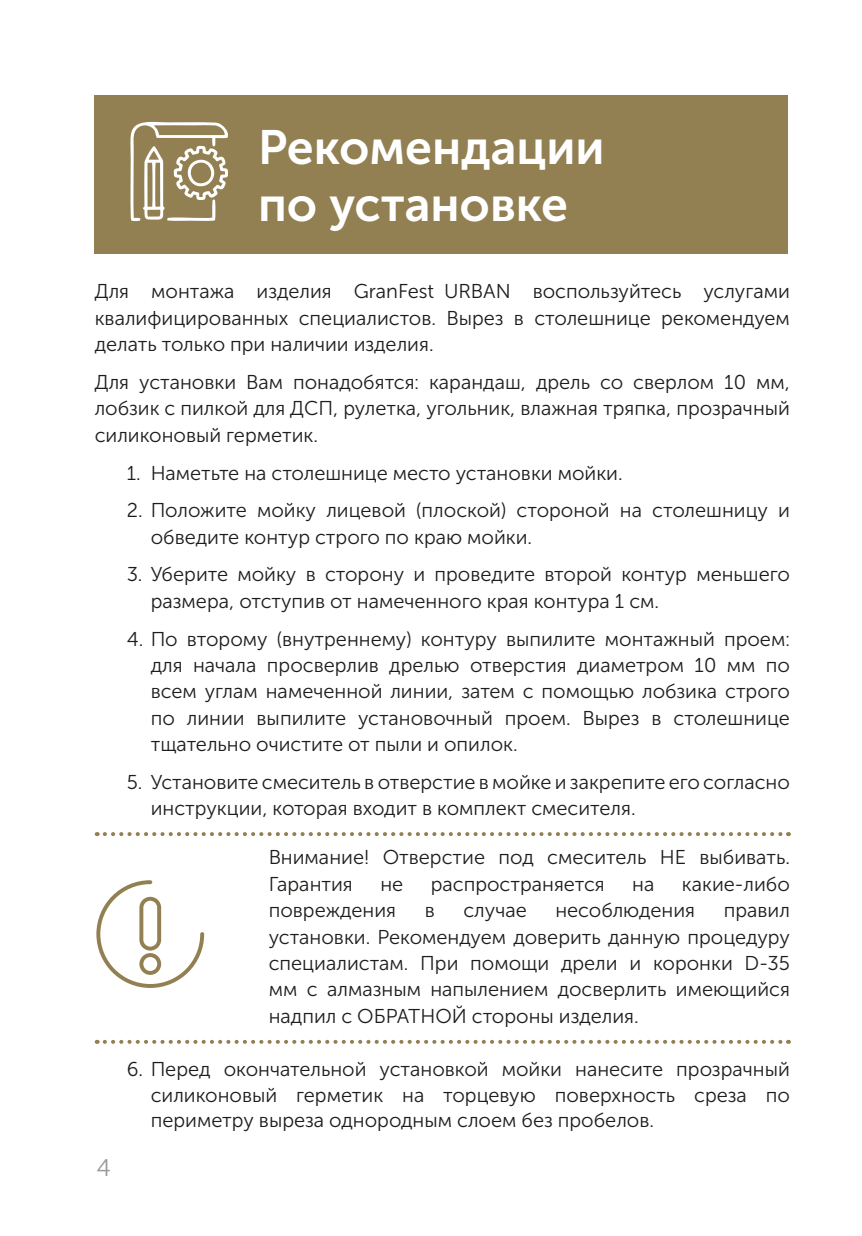
<style>
.page{position:relative;width:862px;height:1236px;background:#fff}
.page>*{position:absolute;margin:0;border:0;box-sizing:border-box;transform-origin:0 0}
.заг1{font:48px/57.6px "Museo Sans Cyrl 700";color:#fff}
.t1{font:24px "Museo Sans Cyrl 300";color:#999}
.нумерованныый{font:20px/26.4px "Museo Sans Cyrl 300";color:#1d1d1b}
.текст{font:20px/26.4px "Museo Sans Cyrl 300";color:#1d1d1b;text-align:justify}
</style>
<div class="page">
<div style="left:95px;top:95px;width:693px;height:158px;background:#927f52"></div>
<svg style="left:105px;top:832px;width:684px;height:4px"></svg>
<svg style="left:105px;top:1040px;width:684px;height:4px"></svg>
<svg style="left:130px;top:121px;width:98px;height:100px"></svg>
<svg style="left:96px;top:880px;width:108px;height:108px"></svg>
<p class="заг1" style="left:258px;top:118px;width:348px">Рекомендации по установке</p>
<p class="текст" style="left:95px;top:279px;width:697px">Для монтажа изделия GranFest URBAN воспользуйтесь услугами квалифицированных специалистов. Вырез в столешнице рекомендуем делать только при наличии изделия.</p>
<p class="текст" style="left:95px;top:369px;width:697px">Для установки Вам понадобятся: карандаш, дрель со сверлом 10 мм, лобзик с пилкой для ДСП, рулетка, угольник, влажная тряпка, прозрачный силиконовый герметик.</p>
<p class="нумерованныый" style="left:127px;top:460px;width:497px">1. Наметьте на столешнице место установки мойки.</p>
<p class="нумерованныый" style="left:151px;top:497px;width:641px;text-indent:-24px">2. Положите мойку лицевой (плоской) стороной на столешницу и обведите контур строго по краю мойки.</p>
<p class="нумерованныый" style="left:151px;top:562px;width:641px;text-indent:-24px">3. Уберите мойку в сторону и проведите второй контур меньшего размера, отступив от намеченного края контура 1 см.</p>
<p class="нумерованныый" style="left:151px;top:626px;width:641px;text-align:justify;text-indent:-24px">4. По второму (внутреннему) контуру выпилите монтажный проем: для начала просверлив дрелью отверстия диаметром 10 мм по всем углам намеченной линии, затем с помощью лобзика строго по линии выпилите установочный проем. Вырез в столешнице тщательно очистите от пыли и опилок.</p>
<p class="нумерованныый" style="left:151px;top:769px;width:641px;text-indent:-24px">5. Установите смеситель в отверстие в мойке и закрепите его согласно инструкции, которая входит в комплект смесителя.</p>
<p class="нумерованныый" style="left:269px;top:844px;width:523px">Внимание! Отверстие под смеситель НЕ выбивать.<br>Гарантия</p>
<p class="нумерованныый" style="left:380px;top:871px;width:24px">не</p>
<p class="нумерованныый" style="left:431px;top:871px;width:176px">распространяется</p>
<p class="нумерованныый" style="left:632px;top:871px;width:24px">на</p>
<p class="нумерованныый" style="left:682px;top:871px;width:109px">какие-либо</p>
<p class="нумерованныый" style="left:269px;top:897px;width:129px">повреждения</p>
<p class="нумерованныый" style="left:425px;top:897px;width:12px">в</p>
<p class="нумерованныый" style="left:463px;top:897px;width:65px">случае</p>
<p class="нумерованныый" style="left:555px;top:897px;width:141px">несоблюдения</p>
<p class="нумерованныый" style="left:269px;top:897px;width:523px;text-align:justify;text-indent:455px">правил установки. Рекомендуем доверить данную процедуру специалистам. При помощи дрели и коронки D-35 мм с алмазным напылением досверлить имеющийся надпил с ОБРАТНОЙ стороны изделия.</p>
<p class="нумерованныый" style="left:151px;top:1057px;width:641px;line-height:25.2px;text-align:justify;text-indent:-24px">6. Перед окончательной установкой мойки нанесите прозрачный силиконовый герметик на торцевую поверхность среза по периметру выреза однородным слоем без пробелов.</p>
<p class="t1" style="left:96px;top:1155px;width:16px">4</p>
</div>
